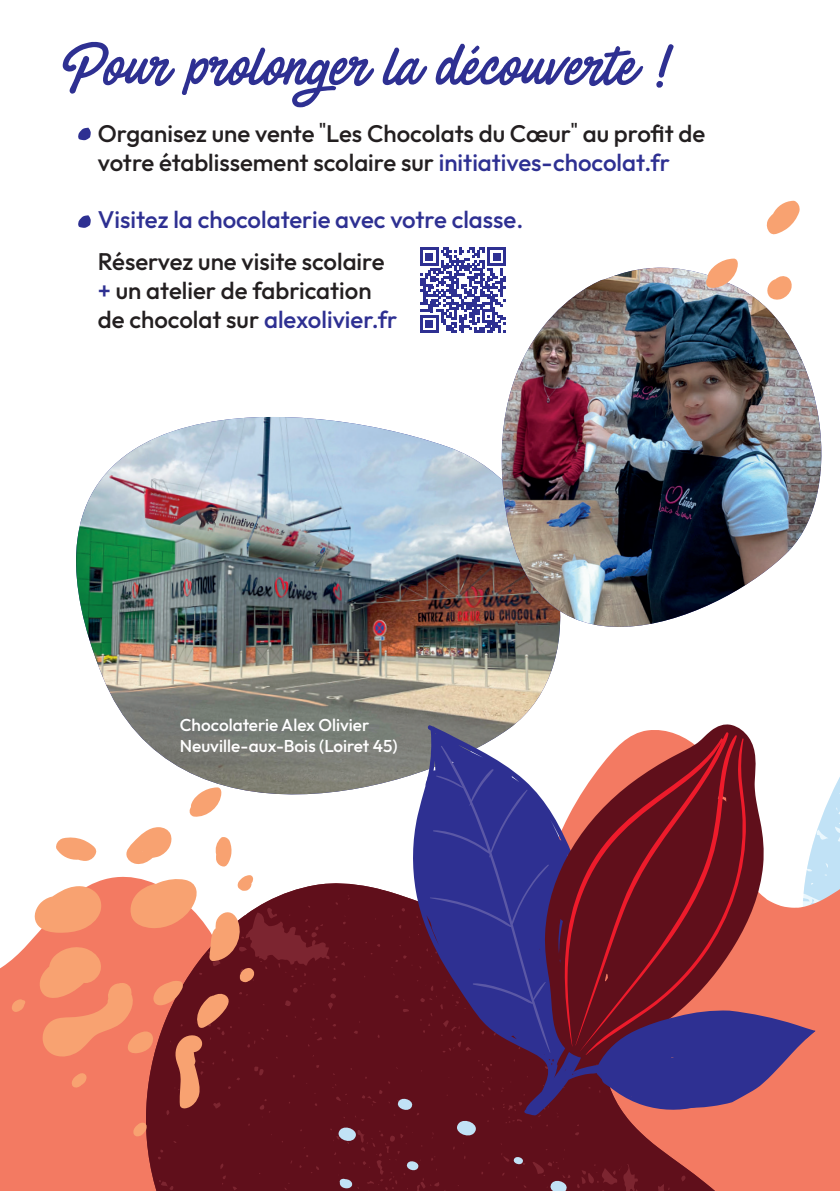
<style>
.page{position:relative;width:840px;height:1191px;background:#fff}
.page>*{position:absolute;margin:0;border:0;box-sizing:border-box;transform-origin:0 0}
.t1{font:54px "Painted Paradise";color:#2e3092}
.t2{font:100 24px/28.8px "Outfit";color:#231f20}
.t3{font:100 24px "Outfit";color:#2e3092}
.t4{font:100 17.2px/20.6px "Outfit";color:#fff}
.s1{font-family:"Poppins";font-weight:400}
.s2{color:#2e3092}
</style>
<div class="page">
<img style="left:76px;top:417px;width:400px;height:379px">
<div style="left:0;top:939px;width:142px;height:252px;background:#f37a62"></div>
<svg style="left:144px;top:883px;width:285px;height:308px;background:#651521"></svg>
<svg style="left:126px;top:827px;width:46px;height:37px"></svg>
<svg style="left:56px;top:837px;width:41px;height:24px"></svg>
<svg style="left:188px;top:787px;width:33px;height:30px"></svg>
<svg style="left:12px;top:998px;width:13px;height:14px"></svg>
<svg style="left:32px;top:875px;width:223px;height:233px;background:#d27662"></svg>
<svg style="left:133px;top:1122px;width:14px;height:14px"></svg>
<svg style="left:411px;top:724px;width:18px;height:368px;background:#6b4462"></svg>
<svg style="left:429px;top:623px;width:410px;height:568px;background:#8d546a"></svg>
<svg style="left:393px;top:1095px;width:23px;height:18px"></svg>
<svg style="left:333px;top:1123px;width:28px;height:21px"></svg>
<svg style="left:339px;top:1178px;width:13px;height:10px"></svg>
<svg style="left:403px;top:1158px;width:18px;height:14px"></svg>
<svg style="left:78px;top:128px;width:13px;height:12px"></svg>
<svg style="left:78px;top:215px;width:13px;height:13px"></svg>
<svg style="left:476px;top:247px;width:363px;height:453px"></svg>
<img style="left:499px;top:268px;width:324px;height:361px">
<svg style="left:704px;top:258px;width:33px;height:31px"></svg>
<svg style="left:766px;top:201px;width:33px;height:34px"></svg>
<svg style="left:215px;top:837px;width:17px;height:29px"></svg>
<svg style="left:420px;top:247px;width:85px;height:86px"></svg>
<h1 class="t1" style="left:64px;top:24px;width:613px">Pour prolonger la découverte !</h1>
<p class="t2" style="left:98px;top:119px;width:608px">Organisez une vente <span class="s1">"</span>Les Chocolats du Cœur<span class="s1">"</span> au profit de votre établissement scolaire sur <span class="s2">initiatives-chocolat.fr</span></p>
<p class="t3" style="left:98px;top:206px;width:426px">Visitez la chocolaterie avec votre classe.</p>
<p class="t2" style="left:98px;top:247px;width:301px">Réservez une visite scolaire <span class="s2">+</span> un atelier de fabrication de chocolat sur <span class="s2">alexolivier.fr</span></p>
<p class="t4" style="left:180px;top:714px;width:219px">Chocolaterie Alex Olivier<br>Neuville-aux-Bois (Loiret 45)</p>
</div>
